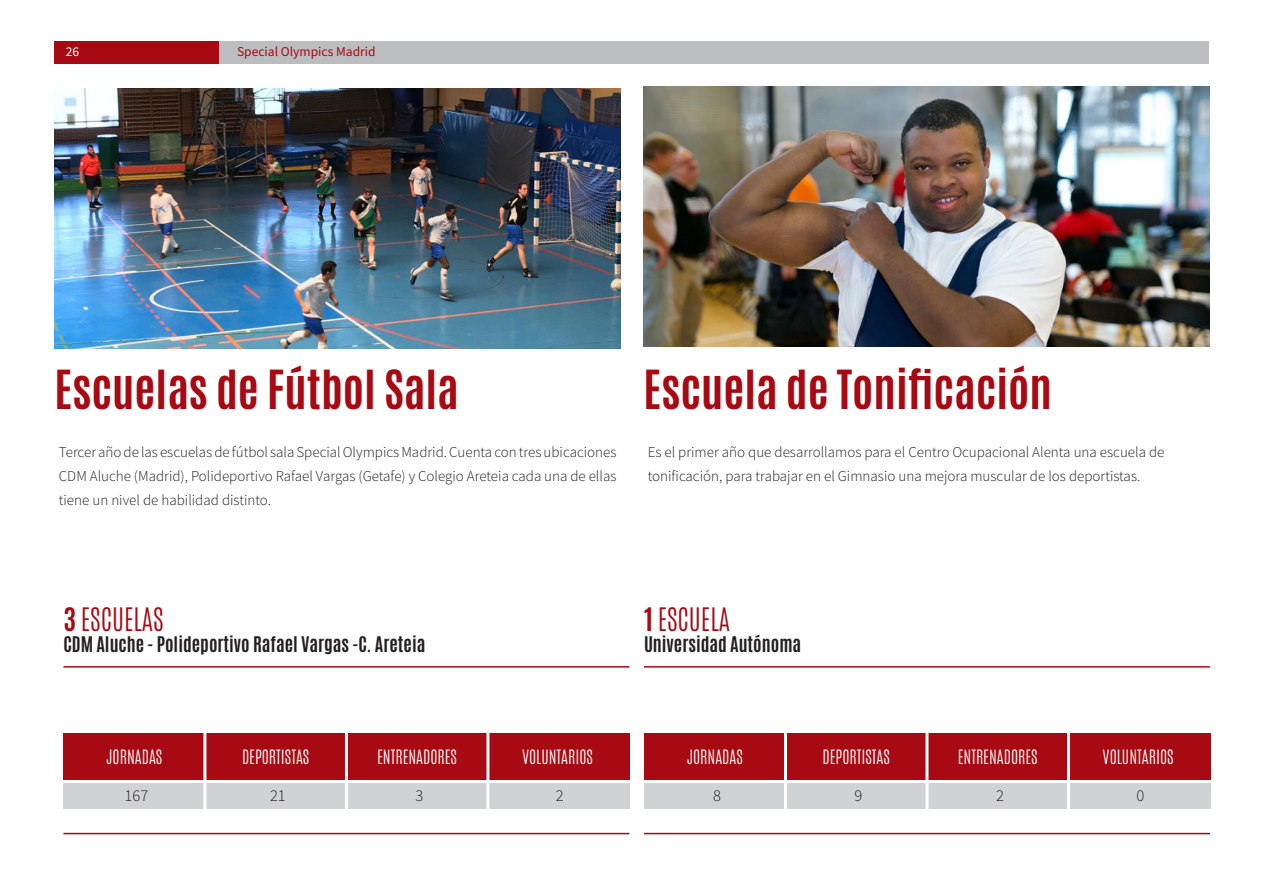
<style>
.page{position:relative;width:1263px;height:893px;background:#fff}
.page>*{position:absolute;margin:0;border:0;box-sizing:border-box;transform-origin:0 0}
.t1{font:700 45px "Antonio";color:#a70a12}
.t2{font:300 27px "Antonio";color:#a70a12}
.t3{font:700 18px "Antonio";color:#231f20}
.t4{font:300 16.5px "Antonio";color:#fff}
.t5{font:300 16.5px "Source Sans Pro";color:#231f20}
.text{font:300 15px/24px "Source Sans Pro";color:#231f20;text-align:justify}
.t6{font:13.5px "Source Sans Pro";color:#a70a12}
.t7{font:13.5px "Source Sans Pro";color:#fff}
.s1{font-weight:700}
</style>
<div class="page">
<div style="left:54px;top:41px;width:1155px;height:23px;background:#bcbdc0"></div>
<div style="left:54px;top:41px;width:164px;height:23px;background:#a70a12"></div>
<img style="left:55px;top:88px;width:566px;height:261px">
<img style="left:643px;top:86px;width:566px;height:261px">
<div style="left:63px;top:783px;width:566px;height:26px;background:#d1d2d4"></div>
<div style="left:63px;top:733px;width:566px;height:47px;background:#a70a12"></div>
<hr style="left:203px;top:733px;width:3px;height:86px;background:#fff">
<hr style="left:345px;top:733px;width:3px;height:86px;background:#fff">
<hr style="left:486px;top:733px;width:3px;height:86px;background:#fff">
<hr style="left:63px;top:833px;width:566px;height:1px;background:#a70a12">
<hr style="left:63px;top:666px;width:566px;height:2px;background:#a70a12">
<div style="left:644px;top:783px;width:566px;height:26px;background:#d1d2d4"></div>
<div style="left:644px;top:733px;width:566px;height:47px;background:#a70a12"></div>
<hr style="left:784px;top:733px;width:3px;height:86px;background:#fff">
<hr style="left:925px;top:733px;width:3px;height:86px;background:#fff">
<hr style="left:1067px;top:733px;width:3px;height:86px;background:#fff">
<hr style="left:644px;top:833px;width:566px;height:1px;background:#a70a12">
<hr style="left:644px;top:666px;width:566px;height:2px;background:#a70a12">
<p class="t7" style="left:66px;top:43px;width:15px">26</p>
<p class="t6" style="left:237px;top:43px;width:140px">Special Olympics Madrid</p>
<p class="t1" style="left:55px;top:356px;width:406px">Escuelas de Fútbol Sala</p>
<p class="text" style="left:59px;top:440px;width:559px">Tercer año de las escuelas de fútbol sala Special Olympics Madrid. Cuenta con tres ubicaciones CDM Aluche (Madrid), Polideportivo Rafael Vargas (Getafe) y Colegio Areteia cada una de ellas tiene un nivel de habilidad distinto.</p>
<p class="t1" style="left:643px;top:356px;width:410px">Escuela de Tonificación</p>
<p class="text" style="left:648px;top:440px;width:518px">Es el primer año que desarrollamos para el Centro Ocupacional Alenta una escuela de</p>
<p class="text" style="left:648px;top:464px;width:494px">tonificación, para trabajar en el Gimnasio una mejora muscular de los deportistas.</p>
<p class="t2" style="left:63px;top:600px;width:102px"><span class="s1">3</span> ESCUELAS</p>
<p class="t3" style="left:63px;top:631px;width:363px">CDM Aluche - Polideportivo Rafael Vargas -C. Areteia</p>
<p class="t2" style="left:644px;top:600px;width:88px"><span class="s1">1</span> ESCUELA</p>
<p class="t3" style="left:644px;top:631px;width:159px">Universidad Autónoma</p>
<p class="t4" style="left:106px;top:745px;width:58px">JORNADAS</p>
<p class="t4" style="left:242px;top:745px;width:69px">DEPORTISTAS</p>
<p class="t4" style="left:377px;top:745px;width:81px">ENTRENADORES</p>
<p class="t4" style="left:522px;top:745px;width:72px">VOLUNTARIOS</p>
<p class="t4" style="left:687px;top:745px;width:58px">JORNADAS</p>
<p class="t4" style="left:823px;top:745px;width:69px">DEPORTISTAS</p>
<p class="t4" style="left:958px;top:745px;width:81px">ENTRENADORES</p>
<p class="t4" style="left:1102px;top:745px;width:72px">VOLUNTARIOS</p>
<p class="t5" style="left:125px;top:786px;width:25px">167</p>
<p class="t5" style="left:270px;top:786px;width:17px">21</p>
<p class="t5" style="left:415px;top:786px;width:9px">3</p>
<p class="t5" style="left:556px;top:786px;width:9px">2</p>
<p class="t5" style="left:713px;top:786px;width:9px">8</p>
<p class="t5" style="left:854px;top:786px;width:9px">9</p>
<p class="t5" style="left:996px;top:786px;width:9px">2</p>
<p class="t5" style="left:1136px;top:786px;width:9px">0</p>
</div>
